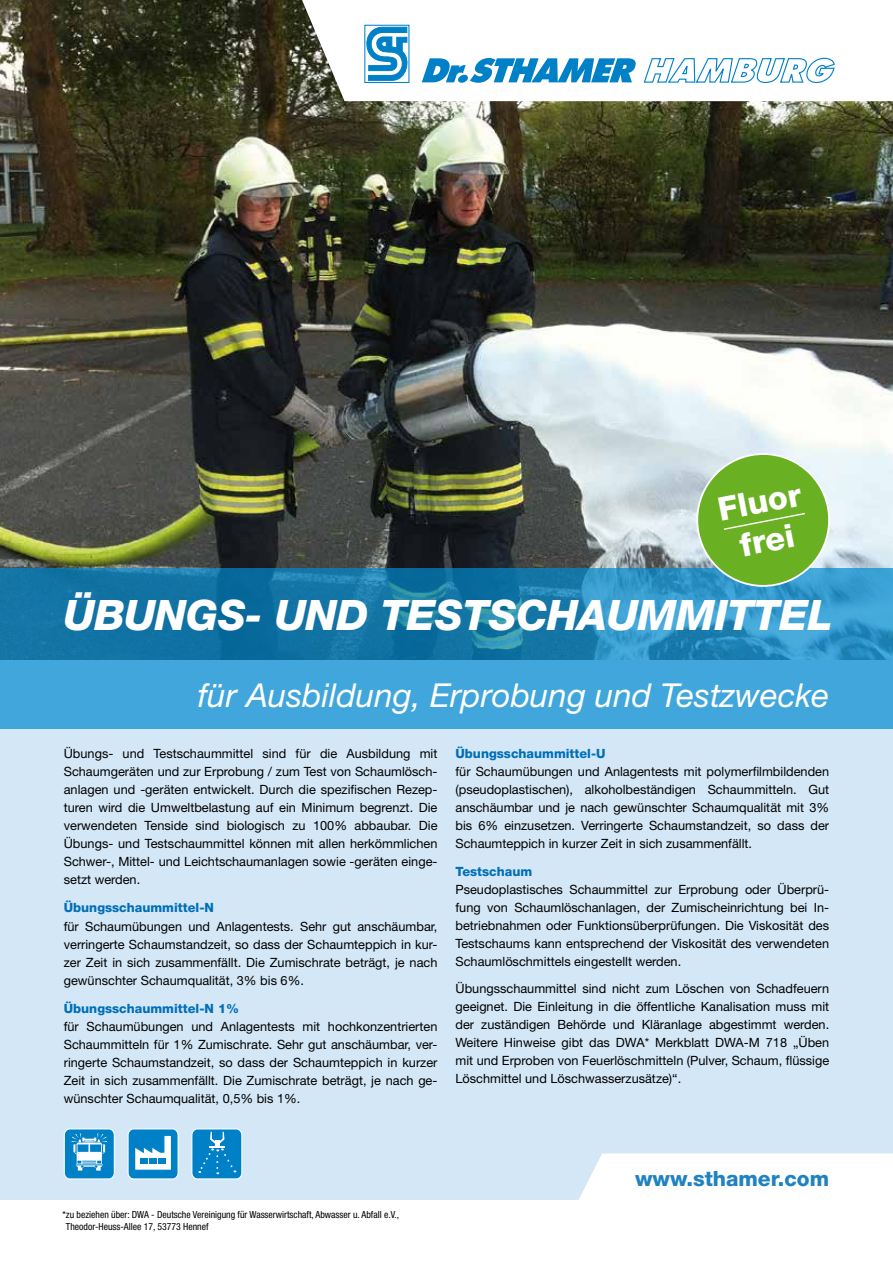
<style>
.page{position:relative;width:893px;height:1263px;background:#fff}
.page>*{position:absolute;margin:0;border:0;box-sizing:border-box;transform-origin:0 0}
.t1{font:italic 800 42px "Helvetica Neue";letter-spacing:-.01em;color:#fff}
.t2{font:italic 33px "Helvetica Neue";color:#fff}
.t3{font:800 32.55px/39.2px "Helvetica Neue";color:#fff;text-align:center}
.t4{font:800 21px "Helvetica Neue";color:#1f82c1}
.t5{font:12.75px/18px "Helvetica Neue";color:#000;text-align:justify}
.t6{font:800 12.75px "Helvetica Neue";color:#006fb7}
.t7{font:condensed 9.75px/12px "Helvetica Neue";color:#000}
</style>
<div class="page">
<div style="left:0;top:634px;width:893px;height:565px;background:#d4e7f6"></div>
<img style="left:0;top:0;width:893px;height:568px">
<svg style="left:570px;top:1153px;width:323px;height:47px;background:#fbfdfe"></svg>
<svg style="left:0;top:568px;width:893px;height:161px;background:#2c90c2"></svg>
<svg style="left:302px;top:0;width:591px;height:101px"></svg>
<svg style="left:422px;top:58px;width:215px;height:25px"></svg>
<svg style="left:643px;top:57px;width:192px;height:26px"></svg>
<div style="left:364px;top:25px;width:45px;height:58px;border:1px solid #0081c7"></div>
<svg style="left:364px;top:27px;width:48px;height:54px"></svg>
<div style="left:64px;top:1129px;width:50px;height:50px;background:#0081c7;border-radius:6px"></div>
<div style="left:64px;top:1128px;width:51px;height:51px;border:1px solid #fff;border-radius:6px"></div>
<svg style="left:72px;top:1133px;width:35px;height:37px"></svg>
<div style="left:128px;top:1129px;width:50px;height:50px;background:#0081c7;border-radius:6px"></div>
<div style="left:128px;top:1128px;width:51px;height:51px;border:1px solid #fff;border-radius:6px"></div>
<svg style="left:135px;top:1135px;width:36px;height:35px"></svg>
<div style="left:140px;top:1158px;width:8px;height:6px;background:#0081c7"></div>
<div style="left:149px;top:1158px;width:8px;height:6px;background:#0081c7"></div>
<div style="left:158px;top:1158px;width:8px;height:6px;background:#0081c7"></div>
<div style="left:192px;top:1129px;width:50px;height:50px;background:#0081c7;border-radius:6px"></div>
<div style="left:191px;top:1128px;width:51px;height:51px;border:1px solid #fff;border-radius:6px"></div>
<svg style="left:198px;top:1132px;width:37px;height:42px"></svg>
<svg style="left:691px;top:448px;width:144px;height:144px;background:#81bb69"></svg>
<h3 class="t3" style="left:715px;top:490px;width:85px;rotate:-11deg">Fluor frei</h3>
<h1 class="t1" style="left:64px;top:590px;width:770px">ÜBUNGS- UND TESTSCHAUMMITTEL</h1>
<h2 class="t2" style="left:198px;top:676px;width:633px">für Ausbildung, Erprobung und Testzwecke</h2>
<p class="t5" style="left:64px;top:745px;width:375px">Übungs- und Testschaummittel sind für die Ausbildung mit Schaumgeräten und zur Erprobung / zum Test von Schaumlösch&shy;anlagen und -geräten entwickelt. Durch die spezifischen Rezep&shy;turen wird die Umweltbelastung auf ein Minimum begrenzt. Die verwendeten Tenside sind biologisch zu 100% abbaubar. Die Übungs- und Testschaummittel können mit allen herkömmlichen Schwer-, Mittel- und Leichtschaumanlagen sowie -geräten einge&shy;setzt werden.</p>
<p class="t6" style="left:64px;top:900px;width:152px">Übungsschaummittel-N</p>
<p class="t5" style="left:64px;top:917px;width:375px">für Schaumübungen und Anlagentests. Sehr gut anschäumbar, verringerte Schaumstandzeit, so dass der Schaumteppich in kur&shy;zer Zeit in sich zusammenfällt. Die Zumischrate beträgt, je nach gewünschter Schaumqualität, 3% bis 6%.</p>
<p class="t6" style="left:64px;top:1000px;width:177px">Übungsschaummittel-N 1%</p>
<p class="t5" style="left:64px;top:1017px;width:375px">für Schaumübungen und Anlagentests mit hochkonzentrierten Schaummitteln für 1% Zumischrate. Sehr gut anschäumbar, ver&shy;ringerte Schaumstandzeit, so dass der Schaumteppich in kurzer Zeit in sich zusammenfällt. Die Zumischrate beträgt, je nach ge&shy;wünschter Schaumqualität, 0,5% bis 1%.</p>
<p class="t6" style="left:455px;top:746px;width:152px">Übungsschaummittel-U</p>
<p class="t5" style="left:455px;top:762px;width:375px">für Schaumübungen und Anlagentests mit polymerfilmbildenden (pseudoplastischen), alkoholbeständigen Schaummitteln. Gut anschäumbar und je nach gewünschter Schaumqualität mit 3% bis 6% einzusetzen. Verringerte Schaumstandzeit, so dass der Schaumteppich in kurzer Zeit in sich zusammenfällt.</p>
<p class="t6" style="left:455px;top:864px;width:78px">Testschaum</p>
<p class="t5" style="left:455px;top:880px;width:375px">Pseudoplastisches Schaummittel zur Erprobung oder Überprü&shy;fung von Schaumlöschanlagen, der Zumischeinrichtung bei In&shy;betriebnahmen oder Funktionsüberprüfungen. Die Viskosität des Testschaums kann entsprechend der Viskosität des verwendeten Schaumlöschmittels eingestellt werden.</p>
<p class="t5" style="left:455px;top:979px;width:375px">Übungsschaummittel sind nicht zum Löschen von Schadfeuern geeignet. Die Einleitung in die öffentliche Kanalisation muss mit der zuständigen Behörde und Kläranlage abgestimmt werden.<br>Weitere Hinweise gibt das DWA* Merkblatt DWA-M 718 „Üben mit und Erproben von Feuerlöschmitteln (Pulver, Schaum, flüssige Löschmittel und Löschwasserzusätze)“.</p>
<p class="t7" style="left:66px;top:1208px;width:335px;text-indent:-3px">*zu beziehen über: DWA - Deutsche Vereinigung für Wasserwirtschaft, Abwasser u. Abfall e.V.,<br>Theodor-Heuss-Allee 17, 53773 Hennef</p>
<h3 class="t4" style="left:635px;top:1166px;width:196px">www.sthamer.com</h3>
</div>
